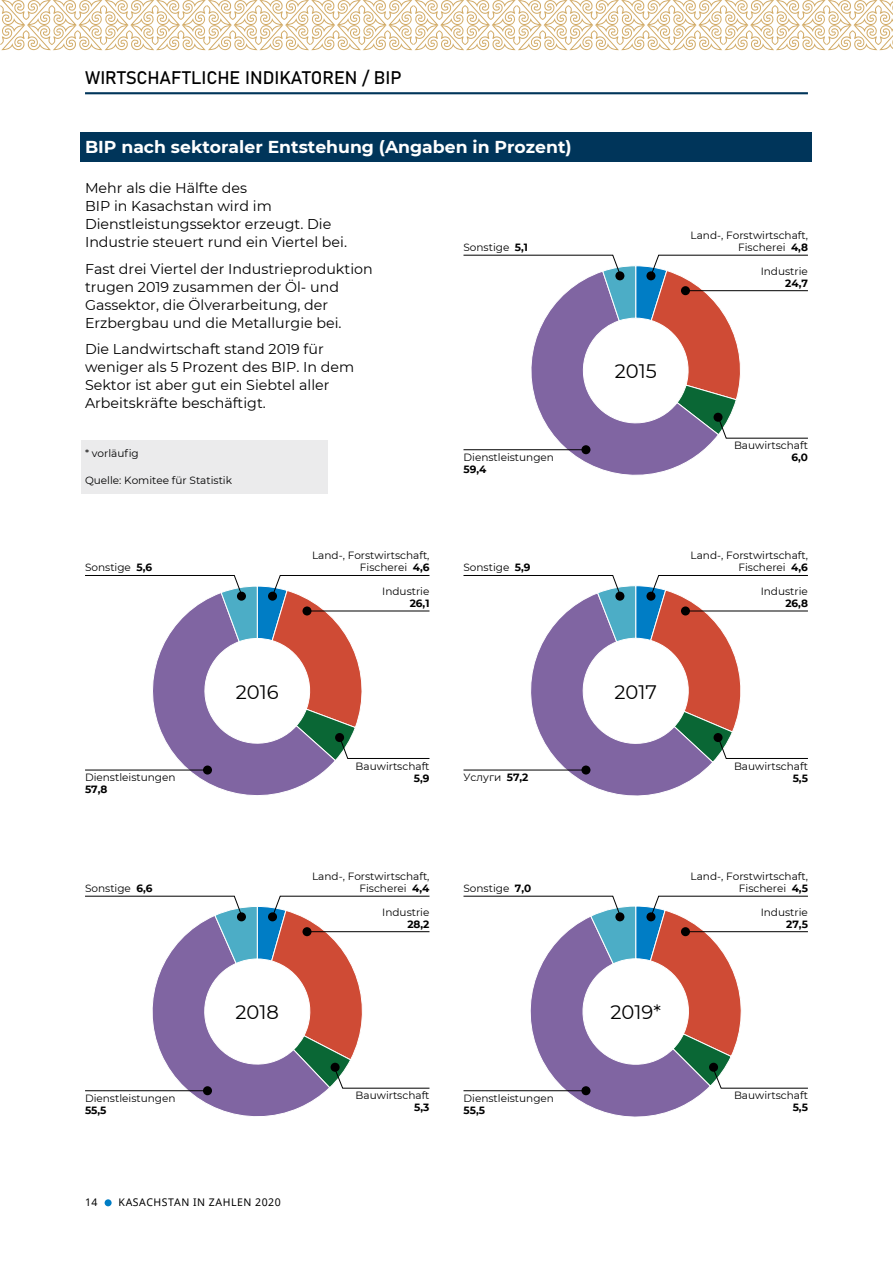
<style>
.page{position:relative;width:893px;height:1263px;background:#fff}
.page>*{position:absolute;margin:0;border:0;box-sizing:border-box;transform-origin:0 0}
.t1{font:19.5px "Montserrat";color:#000}
.t2{font:18px "Bahnschrift";color:#000}
.t3{font:700 17.25px "Montserrat";color:#fff}
.t4{font:14.25px/18px "Montserrat";color:#000}
.t5{font:10.5px/12px "Montserrat";color:#000;text-align:right}
.t6{font:700 10.5px "Montserrat";color:#000}
.t7{font:10.5px "Noto Sans";letter-spacing:.05em;color:#000}
.s1{font-weight:700}
</style>
<div class="page">
<div style="left:105px;top:1199px;width:7px;height:7px;background:#007dc5;border-radius:50%"></div>
<hr style="left:85px;top:92px;width:723px;height:2px;background:#00355a">
<svg style="left:0;top:0;width:893px;height:50px"></svg>
<div style="left:81px;top:440px;width:247px;height:54px;background:#ebebec"></div>
<div style="left:81px;top:132px;width:731px;height:30px;background:#00355a"></div>
<svg style="left:463px;top:254px;width:345px;height:221px"></svg>
<hr style="left:685px;top:290px;width:123px;height:1px;background:#000">
<hr style="left:463px;top:449px;width:123px;height:1px;background:#000">
<div style="left:646px;top:271px;width:9px;height:9px;background:#000;border-radius:50%"></div>
<div style="left:615px;top:271px;width:9px;height:9px;background:#000;border-radius:50%"></div>
<div style="left:681px;top:286px;width:9px;height:9px;background:#000;border-radius:50%"></div>
<div style="left:713px;top:413px;width:10px;height:9px;background:#000;border-radius:50%"></div>
<div style="left:581px;top:445px;width:9px;height:9px;background:#000;border-radius:50%"></div>
<svg style="left:85px;top:575px;width:345px;height:221px"></svg>
<hr style="left:307px;top:611px;width:122px;height:1px;background:#000">
<hr style="left:85px;top:770px;width:122px;height:1px;background:#000">
<div style="left:268px;top:592px;width:9px;height:9px;background:#000;border-radius:50%"></div>
<div style="left:237px;top:592px;width:9px;height:9px;background:#000;border-radius:50%"></div>
<div style="left:302px;top:606px;width:10px;height:9px;background:#000;border-radius:50%"></div>
<div style="left:335px;top:733px;width:9px;height:9px;background:#000;border-radius:50%"></div>
<div style="left:203px;top:765px;width:9px;height:9px;background:#000;border-radius:50%"></div>
<svg style="left:85px;top:895px;width:345px;height:222px"></svg>
<hr style="left:307px;top:931px;width:122px;height:1px;background:#000">
<hr style="left:85px;top:1090px;width:122px;height:1px;background:#000">
<div style="left:268px;top:912px;width:9px;height:9px;background:#000;border-radius:50%"></div>
<div style="left:237px;top:912px;width:9px;height:9px;background:#000;border-radius:50%"></div>
<div style="left:302px;top:927px;width:10px;height:9px;background:#000;border-radius:50%"></div>
<div style="left:331px;top:1063px;width:9px;height:9px;background:#000;border-radius:50%"></div>
<div style="left:203px;top:1086px;width:9px;height:9px;background:#000;border-radius:50%"></div>
<svg style="left:463px;top:575px;width:345px;height:221px"></svg>
<hr style="left:685px;top:611px;width:123px;height:1px;background:#000">
<hr style="left:463px;top:770px;width:123px;height:1px;background:#000">
<div style="left:646px;top:592px;width:9px;height:9px;background:#000;border-radius:50%"></div>
<div style="left:615px;top:592px;width:9px;height:9px;background:#000;border-radius:50%"></div>
<div style="left:681px;top:606px;width:9px;height:9px;background:#000;border-radius:50%"></div>
<div style="left:713px;top:733px;width:10px;height:9px;background:#000;border-radius:50%"></div>
<div style="left:581px;top:765px;width:9px;height:9px;background:#000;border-radius:50%"></div>
<svg style="left:463px;top:895px;width:345px;height:222px"></svg>
<hr style="left:685px;top:931px;width:123px;height:1px;background:#000">
<hr style="left:463px;top:1090px;width:123px;height:1px;background:#000">
<div style="left:646px;top:912px;width:9px;height:9px;background:#000;border-radius:50%"></div>
<div style="left:615px;top:912px;width:9px;height:9px;background:#000;border-radius:50%"></div>
<div style="left:681px;top:927px;width:9px;height:9px;background:#000;border-radius:50%"></div>
<div style="left:709px;top:1063px;width:9px;height:9px;background:#000;border-radius:50%"></div>
<div style="left:581px;top:1086px;width:9px;height:9px;background:#000;border-radius:50%"></div>
<h2 class="t2" style="left:85px;top:66px;width:318px">WIRTSCHAFTLICHE INDIKATOREN / BIP</h2>
<h3 class="t3" style="left:85px;top:135px;width:488px">BIP nach sektoraler Entstehung (Angaben in Prozent)</h3>
<h3 class="t4" style="left:85px;top:179px;width:263px">Mehr als die Hälfte des<br>BIP in Kasachstan wird im<br>Dienstleistungssektor erzeugt. Die<br>Industrie steuert rund ein Viertel bei.</h3>
<h3 class="t4" style="left:85px;top:259px;width:289px">Fast drei Viertel der Industrieproduktion trugen 2019 zusammen der Öl- und Gassektor, die Ölverarbeitung, der Erzbergbau und die Metallurgie bei.</h3>
<h3 class="t4" style="left:85px;top:340px;width:271px">Die Landwirtschaft stand 2019 für weniger als 5 Prozent des BIP. In dem Sektor ist aber gut ein Siebtel aller Arbeitskräfte beschäftigt.</h3>
<p class="t5" style="left:85px;top:447px;width:55px">* vorläufig</p>
<p class="t5" style="left:85px;top:474px;width:149px">Quelle: Komitee für Statistik</p>
<p class="t5" style="left:691px;top:228px;width:119px">Land-, Forstwirtschaft,<br>Fischerei <span class="s1">4,8</span></p>
<p class="t5" style="left:761px;top:265px;width:49px">Industrie</p>
<p class="t6" style="left:785px;top:276px;width:24px">24,7</p>
<p class="t5" style="left:463px;top:240px;width:66px">Sonstige <span class="s1">5,1</span></p>
<h1 class="t1" style="left:615px;top:358px;width:44px">2015</h1>
<p class="t5" style="left:734px;top:439px;width:75px">Bauwirtschaft</p>
<p class="t5" style="left:463px;top:451px;width:92px">Dienstleistungen</p>
<p class="t6" style="left:791px;top:450px;width:18px">6,0</p>
<p class="t6" style="left:463px;top:462px;width:24px">59,4</p>
<p class="t5" style="left:85px;top:561px;width:69px">Sonstige <span class="s1">5,6</span></p>
<p class="t5" style="left:312px;top:549px;width:119px">Land-, Forstwirtschaft,<br>Fischerei <span class="s1">4,6</span></p>
<p class="t5" style="left:382px;top:585px;width:49px">Industrie</p>
<p class="t6" style="left:410px;top:596px;width:21px">26,1</p>
<p class="t5" style="left:463px;top:561px;width:69px">Sonstige <span class="s1">5,9</span></p>
<p class="t5" style="left:691px;top:549px;width:119px">Land-, Forstwirtschaft,<br>Fischerei <span class="s1">4,6</span></p>
<p class="t5" style="left:761px;top:585px;width:49px">Industrie</p>
<p class="t6" style="left:785px;top:596px;width:24px">26,8</p>
<h1 class="t1" style="left:236px;top:678px;width:44px">2016</h1>
<h1 class="t1" style="left:614px;top:678px;width:44px">2017</h1>
<p class="t5" style="left:356px;top:760px;width:75px">Bauwirtschaft</p>
<p class="t5" style="left:734px;top:760px;width:75px">Bauwirtschaft</p>
<p class="t5" style="left:85px;top:771px;width:92px">Dienstleistungen</p>
<p class="t6" style="left:414px;top:770px;width:17px">5,9</p>
<p class="t6" style="left:85px;top:782px;width:24px">57,8</p>
<p class="t5" style="left:463px;top:771px;width:66px">Услуги <span class="s1">57,2</span></p>
<p class="t6" style="left:793px;top:770px;width:17px">5,5</p>
<p class="t5" style="left:85px;top:881px;width:69px">Sonstige <span class="s1">6,6</span></p>
<p class="t5" style="left:312px;top:869px;width:119px">Land-, Forstwirtschaft,<br>Fischerei <span class="s1">4,4</span></p>
<p class="t5" style="left:382px;top:906px;width:49px">Industrie</p>
<p class="t6" style="left:407px;top:916px;width:24px">28,2</p>
<p class="t5" style="left:463px;top:881px;width:69px">Sonstige <span class="s1">7,0</span></p>
<p class="t5" style="left:691px;top:869px;width:119px">Land-, Forstwirtschaft,<br>Fischerei <span class="s1">4,5</span></p>
<p class="t5" style="left:761px;top:906px;width:49px">Industrie</p>
<p class="t6" style="left:786px;top:916px;width:23px">27,5</p>
<h1 class="t1" style="left:236px;top:999px;width:45px">2018</h1>
<h1 class="t1" style="left:610px;top:999px;width:52px">2019*</h1>
<p class="t5" style="left:85px;top:1092px;width:92px">Dienstleistungen</p>
<p class="t6" style="left:85px;top:1102px;width:23px">55,5</p>
<p class="t5" style="left:356px;top:1089px;width:75px">Bauwirtschaft</p>
<p class="t6" style="left:414px;top:1100px;width:17px">5,3</p>
<p class="t5" style="left:463px;top:1092px;width:92px">Dienstleistungen</p>
<p class="t6" style="left:463px;top:1102px;width:23px">55,5</p>
<p class="t5" style="left:734px;top:1089px;width:75px">Bauwirtschaft</p>
<p class="t6" style="left:793px;top:1100px;width:17px">5,5</p>
<p class="t7" style="left:85px;top:1195px;width:14px">14</p>
<p class="t7" style="left:119px;top:1195px;width:164px">KASACHSTAN IN ZAHLEN 2020</p>
</div>
